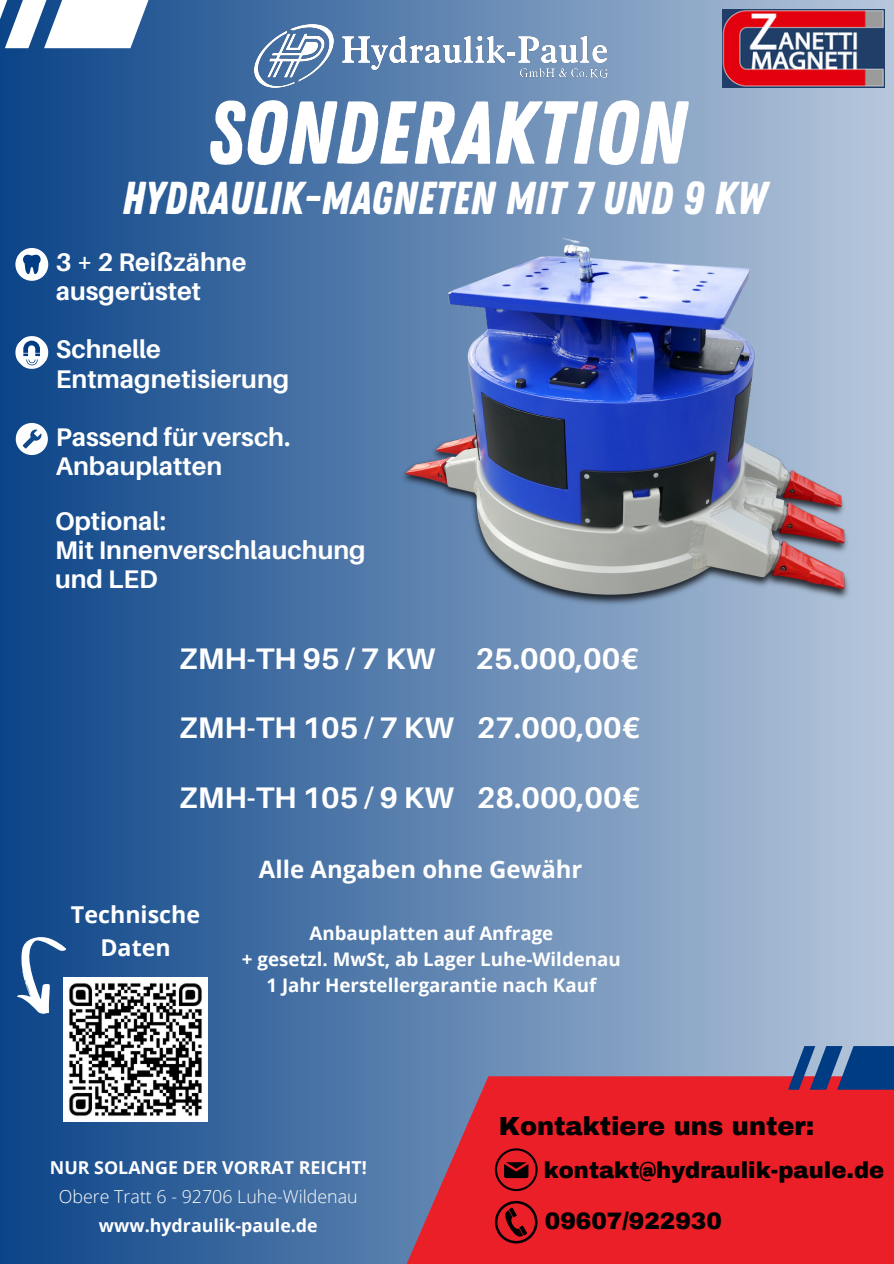
<style>
.page{position:relative;width:894px;height:1264px;background:#fff}
.page>*{position:absolute;margin:0;border:0;box-sizing:border-box;transform-origin:0 0}
.t1{font:88.95px "Zing Rust Base";color:#fff}
.t2{font:46.05px "Zing Rust Base";color:#fff}
.t3{font:700 29.7px "Aileron";color:#fff}
.t4{font:700 25.5px/29.2px "Aileron";color:#fff}
.t5{font:900 25.5px "Archivo";color:#000}
.t6{font:700 24px "Open Sans";color:#fff}
.t7{font:700 23.25px/32.7px "Open Sans";color:#fff;text-align:center}
.t8{font:900 23.25px "Archivo";color:#000}
.t9{font:900 22.65px "Archivo";color:#000}
.t10{font:700 18.75px "Open Sans";color:#fff}
.t11{font:700 17.85px "Open Sans";color:#fff}
.t12{font:300 17.85px "Open Sans";color:#fff}
</style>
<div class="page">
<div style="left:0;top:0;width:893px;height:1263px;background:linear-gradient(to right,#0b4488,#b7c8dc)"></div>
<svg style="left:394px;top:1076px;width:499px;height:187px;background:#da2a37"></svg>
<svg style="left:787px;top:1046px;width:106px;height:43px;background:#36568e"></svg>
<svg style="left:0;top:0;width:154px;height:48px"></svg>
<svg style="left:494px;top:1200px;width:43px;height:43px;background:#a6151c"></svg>
<svg style="left:494px;top:1148px;width:43px;height:43px;background:#a1151b"></svg>
<img style="left:721px;top:9px;width:162px;height:79px">
<img style="left:64px;top:977px;width:144px;height:144px">
<svg style="left:8px;top:932px;width:68px;height:85px"></svg>
<img style="left:332px;top:228px;width:561px;height:387px">
<div style="left:15px;top:248px;width:33px;height:32px;background:#fff;border-radius:50%"></div>
<svg style="left:23px;top:254px;width:18px;height:20px"></svg>
<svg style="left:9px;top:329px;width:46px;height:46px"></svg>
<svg style="left:16px;top:423px;width:32px;height:32px"></svg>
<img style="left:255px;top:25px;width:352px;height:63px">
<p class="t1" style="left:208px;top:81px;width:479px">SONDERAKTION</p>
<h1 class="t2" style="left:122px;top:171px;width:646px">HYDRAULIK-MAGNETEN MIT 7 UND 9 KW</h1>
<h4 class="t4" style="left:56px;top:246px;width:192px">3 + 2 Reißzähne ausgerüstet</h4>
<h4 class="t4" style="left:56px;top:334px;width:235px">Schnelle<br>Entmagnetisierung</h4>
<h3 class="t4" style="left:56px;top:422px;width:236px">Passend für versch.<br>Anbauplatten</h3>
<p class="t4" style="left:55px;top:505px;width:312px">Optional:<br>Mit Innenverschlauchung und LED</p>
<p class="t3" style="left:179px;top:640px;width:257px">ZMH-TH 95 / 7 KW</p>
<p class="t3" style="left:475px;top:640px;width:165px">25.000,00€</p>
<h4 class="t3" style="left:179px;top:709px;width:462px">ZMH-TH 105 / 7 KW 27.000,00€</h4>
<h4 class="t3" style="left:179px;top:779px;width:462px">ZMH-TH 105 / 9 KW 28.000,00€</h4>
<p class="t7" style="left:71px;top:898px;width:131px">Technische<br>Daten</p>
<h4 class="t6" style="left:259px;top:852px;width:325px">Alle Angaben ohne Gewähr</h4>
<h3 class="t10" style="left:309px;top:920px;width:245px">Anbauplatten auf Anfrage</h3>
<h3 class="t10" style="left:242px;top:946px;width:380px">+ gesetzl. MwSt, ab Lager Luhe-Wildenau</h3>
<h4 class="t10" style="left:266px;top:971px;width:331px">1 Jahr Herstellergarantie nach Kauf</h4>
<p class="t11" style="left:50px;top:1154px;width:318px">NUR SOLANGE DER VORRAT REICHT!</p>
<p class="t12" style="left:59px;top:1184px;width:300px">Obere Tratt 6 - 92706 Luhe-Wildenau</p>
<p class="t11" style="left:99px;top:1213px;width:220px">www.hydraulik-paule.de</p>
<p class="t5" style="left:498px;top:1112px;width:317px">Kontaktiere uns unter:</p>
<p class="t9" style="left:543px;top:1158px;width:342px">kontakt@hydraulik-paule.de</p>
<h2 class="t8" style="left:544px;top:1208px;width:179px">09607/922930</h2>
</div>
